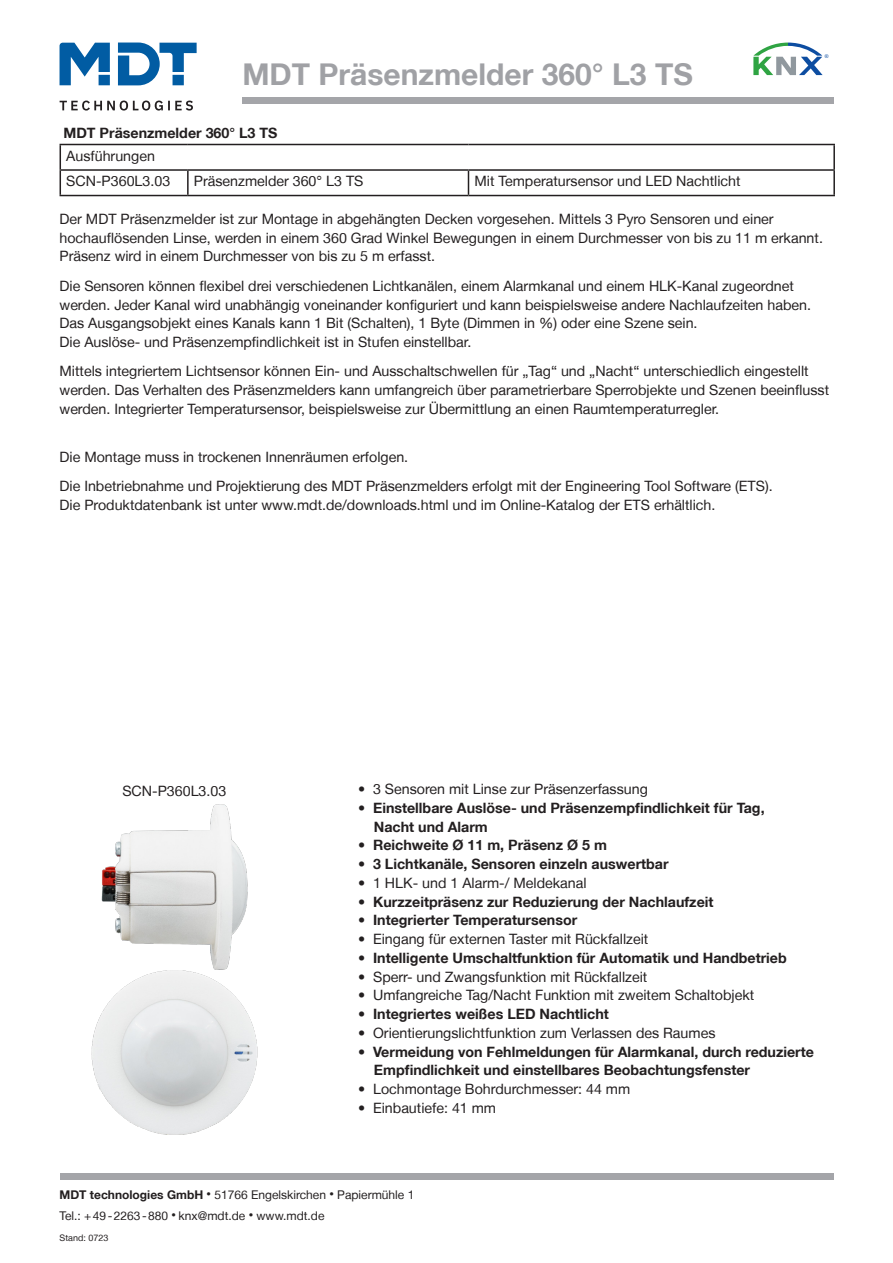
<style>
.page{position:relative;width:893px;height:1263px;background:#fff}
.page>*{position:absolute;margin:0;border:0;box-sizing:border-box;transform-origin:0 0}
.t1{font:700 30px "Helvetica Neue LT";color:#a0a1a5}
.td-data{font:14.25px/18.8px "Helvetica Neue LT";color:#231f20}
.t2{font:700 14.25px/18.8px "Helvetica Neue LT";color:#231f20}
.t3{font:12px/21px "Helvetica Neue LT";color:#231f20}
.t4{font:9px "Helvetica Neue LT";color:#231f20}
.t5{font:5.1px "Arial";color:#0d4da1}
.s1{font-weight:400}
.s2{font-weight:700}
.s3{font-size:9px}
</style>
<div class="page">
<hr style="left:468px;top:144px;width:367px;height:1px;background:#231f20">
<hr style="left:833px;top:145px;width:2px;height:24px;background:#231f20">
<hr style="left:468px;top:169px;width:367px;height:2px;background:#231f20">
<svg style="left:60px;top:144px;width:774px;height:51px"></svg>
<hr style="left:833px;top:171px;width:2px;height:24px;background:#231f20">
<hr style="left:60px;top:195px;width:128px;height:1px;background:#231f20">
<hr style="left:188px;top:195px;width:280px;height:1px;background:#231f20">
<hr style="left:468px;top:195px;width:367px;height:1px;background:#231f20">
<img style="left:91px;top:804px;width:167px;height:331px">
<div style="left:60px;top:1174px;width:773px;height:6px;background:#a4a5a9"></div>
<svg style="left:60px;top:43px;width:137px;height:42px"></svg>
<svg style="left:60px;top:100px;width:133px;height:11px"></svg>
<div style="left:242px;top:98px;width:591px;height:6px;background:#a4a5a9"></div>
<svg style="left:753px;top:43px;width:70px;height:32px"></svg>
<p class="t1" style="left:242px;top:56px;width:452px">MDT Präsenzmelder 360° L3 TS</p>
<p class="t2" style="left:63px;top:123px;width:215px">MDT Präsenzmelder 360° L3 TS</p>
<p class="td-data" style="left:66px;top:146px;width:90px">Ausführungen</p>
<p class="td-data" style="left:66px;top:172px;width:106px">SCN-P360L3.03</p>
<p class="td-data" style="left:194px;top:172px;width:171px">Präsenzmelder 360° L3 TS</p>
<p class="td-data" style="left:474px;top:172px;width:268px">Mit Temperatursensor und LED Nachtlicht</p>
<p class="t5" style="left:825px;top:53px;width:5px">®</p>
<p class="td-data" style="left:60px;top:209px;width:765px">Der MDT Präsenzmelder ist zur Montage in abgehängten Decken vorgesehen. Mittels 3 Pyro Sensoren und einer hochauflösenden Linse, werden in einem 360 Grad Winkel Bewegungen in einem Durchmesser von bis zu 11 m erkannt.<br>Präsenz wird in einem Durchmesser von bis zu 5 m erfasst.</p>
<p class="td-data" style="left:60px;top:276px;width:753px">Die Sensoren können flexibel drei verschiedenen Lichtkanälen, einem Alarmkanal und einem HLK-Kanal zugeordnet werden. Jeder Kanal wird unabhängig voneinander konfiguriert und kann beispielsweise andere Nachlaufzeiten haben.<br>Das Ausgangsobjekt eines Kanals kann 1 Bit (Schalten), 1 Byte (Dimmen in %) oder eine Szene sein.<br>Die Auslöse- und Präsenzempfindlichkeit ist in Stufen einstellbar.</p>
<p class="td-data" style="left:60px;top:362px;width:771px">Mittels integriertem Lichtsensor können Ein- und Ausschaltschwellen für „Tag“ und „Nacht“ unterschiedlich eingestellt werden. Das Verhalten des Präsenzmelders kann umfangreich über parametrierbare Sperrobjekte und Szenen beeinflusst werden. Integrierter Temperatursensor, beispielsweise zur Übermittlung an einen Raumtemperaturregler.</p>
<p class="td-data" style="left:60px;top:447px;width:350px">Die Montage muss in trockenen Innenräumen erfolgen.</p>
<p class="td-data" style="left:60px;top:477px;width:715px">Die Inbetriebnahme und Projektierung des MDT Präsenzmelders erfolgt mit der Engineering Tool Software (ETS).<br>Die Produktdatenbank ist unter www.mdt.de/downloads.html und im Online-Katalog der ETS erhältlich.</p>
<p class="td-data" style="left:122px;top:781px;width:106px">SCN-P360L3.03</p>
<p class="td-data" style="left:358px;top:779px;width:291px">• 3 Sensoren mit Linse zur Präsenzerfassung</p>
<p class="t2" style="left:374px;top:798px;width:392px;text-indent:-16px"><span class="s1">•</span> Einstellbare Auslöse- und Präsenzempfindlichkeit für Tag,<br>Nacht und Alarm</p>
<p class="t2" style="left:358px;top:836px;width:250px">• Reichweite Ø 11 m, Präsenz Ø 5 m</p>
<p class="t2" style="left:358px;top:854px;width:312px"><span class="s1">•</span> 3 Lichtkanäle, Sensoren einzeln auswertbar</p>
<p class="td-data" style="left:358px;top:873px;width:230px">• 1 HLK- und 1 Alarm-/ Meldekanal</p>
<p class="t2" style="left:358px;top:892px;width:357px"><span class="s1">•</span> Kurzzeitpräsenz zur Reduzierung der Nachlaufzeit</p>
<p class="t2" style="left:358px;top:911px;width:221px"><span class="s1">•</span> Integrierter Temperatursensor</p>
<p class="td-data" style="left:358px;top:929px;width:292px">• Eingang für externen Taster mit Rückfallzeit</p>
<p class="t2" style="left:358px;top:948px;width:430px"><span class="s1">•</span> Intelligente Umschaltfunktion für Automatik und Handbetrieb</p>
<p class="td-data" style="left:358px;top:967px;width:291px">• Sperr- und Zwangsfunktion mit Rückfallzeit</p>
<p class="td-data" style="left:358px;top:986px;width:398px">• Umfangreiche Tag/Nacht Funktion mit zweitem Schaltobjekt</p>
<p class="t2" style="left:358px;top:1004px;width:252px"><span class="s1">•</span> Integriertes weißes LED Nachtlicht</p>
<p class="td-data" style="left:358px;top:1023px;width:359px">• Orientierungslichtfunktion zum Verlassen des Raumes</p>
<p class="t2" style="left:374px;top:1042px;width:442px;text-indent:-16px"><span class="s1">•</span> Vermeidung von Fehlmeldungen für Alarmkanal, durch reduzierte<br>Empfindlichkeit und einstellbares Beobachtungsfenster</p>
<p class="td-data" style="left:358px;top:1079px;width:274px">• Lochmontage Bohrdurchmesser: 44 mm</p>
<p class="td-data" style="left:358px;top:1098px;width:140px">• Einbautiefe: 41 mm</p>
<p class="t3" style="left:60px;top:1183px;width:356px"><span class="s2">MDT technologies GmbH</span> <span class="s3">•</span> 51766 Engelskirchen <span class="s3">•</span> Papiermühle 1<br>Tel.: +49-2263-880 <span class="s3">•</span> knx@mdt.de <span class="s3">•</span> www.mdt.de</p>
<p class="t4" style="left:60px;top:1232px;width:50px">Stand: 0723</p>
</div>
